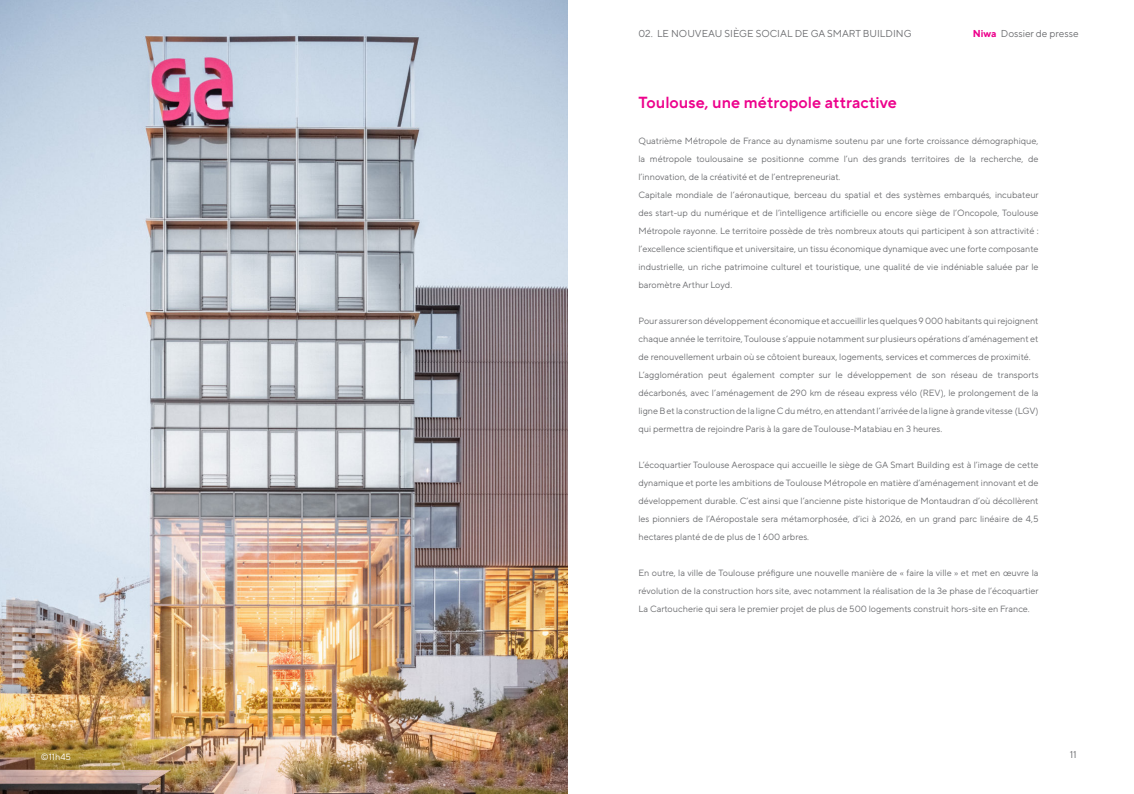
<style>
.page{position:relative;width:1134px;height:794px;background:#fff}
.page>*{position:absolute;margin:0;border:0;box-sizing:border-box;transform-origin:0 0}
.t1{font:600 16px "TT Norms Pro";color:#ed028c}
.t2{font:10px "TT Norms Pro";color:#6d6e71}
.t3{font:9px/18px "TT Norms Pro";color:#6d6e71}
.t4{font:9px "TT Norms Pro";color:#fff}
.s1{font-weight:700;color:#ed028c}
</style>
<div class="page">
<img style="left:0;top:0;width:567px;height:794px">
<p class="t2" style="left:638px;top:26px;width:275px">02. LE NOUVEAU SIÈGE SOCIAL DE GA SMART BUILDING</p>
<p class="t2" style="left:973px;top:30px;width:107px"><span class="s1">Niwa</span> Dossier de presse</p>
<h1 class="t1" style="left:638px;top:97px;width:260px">Toulouse, une métropole attractive</h1>
<p class="t3" style="left:638px;top:131px;width:402px">Quatrième Métropole de France au dynamisme soutenu par une forte croissance démographique, la métropole toulousaine se positionne comme l’un des grands territoires de la recherche, de l’innovation, de la créativité et de l’entrepreneuriat.<br>Capitale mondiale de l’aéronautique, berceau du spatial et des systèmes embarqués, incubateur des start-up du numérique et de l’intelligence artificielle ou encore siège de l’Oncopole, Toulouse Métropole rayonne. Le territoire possède de très nombreux atouts qui participent à son attractivité : l’excellence scientifique et universitaire, un tissu économique dynamique avec une forte composante industrielle, un riche patrimoine culturel et touristique, une qualité de vie indéniable saluée par le baromètre Arthur Loyd.</p>
<p class="t3" style="left:638px;top:311px;width:402px">Pour assurer son développement économique et accueillir les quelques 9 000 habitants qui rejoignent chaque année le territoire, Toulouse s’appuie notamment sur plusieurs opérations d’aménagement et de renouvellement urbain où se côtoient bureaux, logements, services et commerces de proximité.<br>L’agglomération peut également compter sur le développement de son réseau de transports décarbonés, avec l’aménagement de 290 km de réseau express vélo (REV), le prolongement de la ligne B et la construction de la ligne C du métro, en attendant l’arrivée de la ligne à grande vitesse (LGV) qui permettra de rejoindre Paris à la gare de Toulouse-Matabiau en 3 heures.</p>
<p class="t3" style="left:638px;top:455px;width:402px;text-align:justify">L’écoquartier Toulouse Aerospace qui accueille le siège de GA Smart Building est à l’image de cette dynamique et porte les ambitions de Toulouse Métropole en matière d’aménagement innovant et de développement durable. C’est ainsi que l’ancienne piste historique de Montaudran d’où décollèrent les pionniers de l’Aéropostale sera métamorphosée, d’ici à 2026, en un grand parc linéaire de 4,5 hectares planté de de plus de 1 600 arbres.</p>
<p class="t3" style="left:638px;top:563px;width:402px;text-align:justify">En outre, la ville de Toulouse préfigure une nouvelle manière de « faire la ville » et met en œuvre la révolution de la construction hors site, avec notamment la réalisation de la 3e phase de l’écoquartier La Cartoucherie qui sera le premier projet de plus de 500 logements construit hors-site en France.</p>
<p class="t4" style="left:41px;top:753px;width:32px">©11h45</p>
<p class="t2" style="left:1070px;top:751px;width:8px">11</p>
</div>
